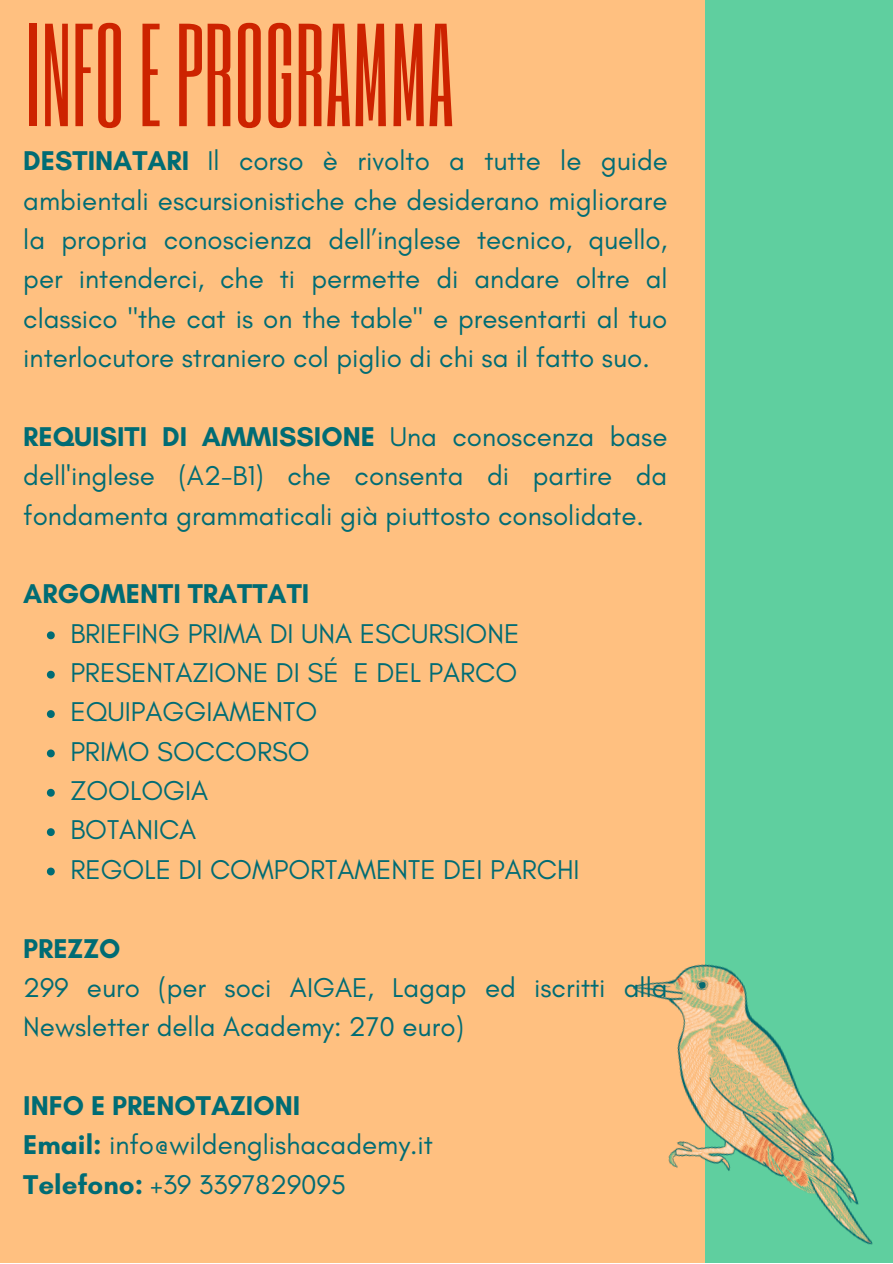
<style>
.page{position:relative;width:893px;height:1264px;background:#fff}
.page>*{position:absolute;margin:0;border:0;box-sizing:border-box;transform-origin:0 0}
.t1{font:121.35px "Six Caps";color:#cd2300}
.t2{font:27.6px/39.3px "Glacial Indifference";color:#006c74}
.t3{font:700 27.6px "Glacial Indifference";color:#006c74}
.s1{font-weight:700}
</style>
<div class="page">
<div style="left:0;top:0;width:892px;height:1262px;background:#ffc080"></div>
<div style="left:705px;top:0;width:187px;height:1262px;background:#5fcf9f"></div>
<img style="left:633px;top:964px;width:240px;height:281px">
<svg style="left:47px;top:631px;width:8px;height:8px"></svg>
<svg style="left:47px;top:670px;width:8px;height:8px"></svg>
<svg style="left:47px;top:710px;width:8px;height:8px"></svg>
<svg style="left:47px;top:749px;width:8px;height:8px"></svg>
<svg style="left:47px;top:788px;width:8px;height:8px"></svg>
<svg style="left:47px;top:828px;width:8px;height:8px"></svg>
<svg style="left:47px;top:867px;width:8px;height:8px"></svg>
<h1 class="t1" style="left:24px;top:-8px;width:431px">INFO E PROGRAMMA</h1>
<p class="t2" style="left:23px;top:141px;width:646px;text-align:justify"><span class="s1">DESTINATARI</span> Il corso è rivolto a tutte le guide ambientali escursionistiche che desiderano migliorare la propria conoscienza dell’inglese tecnico, quello, per intenderci, che ti permette di andare oltre al classico "the cat is on the table" e presentarti al tuo interlocutore straniero col piglio di chi sa il fatto suo.</p>
<p class="t2" style="left:23px;top:416px;width:645px;text-align:justify"><span class="s1">REQUISITI DI AMMISSIONE</span> Una conoscenza base dell'inglese (A2-B1) che consenta di partire da fondamenta grammaticali già piuttosto consolidate.</p>
<p class="t3" style="left:23px;top:577px;width:287px">ARGOMENTI TRATTATI</p>
<p class="t2" style="left:70px;top:613px;width:511px">BRIEFING PRIMA DI UNA ESCURSIONE<br>PRESENTAZIONE DI SÉ E DEL PARCO<br>EQUIPAGGIAMENTO<br>PRIMO SOCCORSO<br>ZOOLOGIA<br>BOTANICA<br>REGOLE DI COMPORTAMENTE DEI PARCHI</p>
<p class="t3" style="left:23px;top:931px;width:99px">PREZZO</p>
<p class="t2" style="left:23px;top:967px;width:645px">299 euro (per soci AIGAE, Lagap ed iscritti alla<br>Newsletter della Academy: 270 euro)</p>
<p class="t2" style="left:23px;top:1085px;width:411px"><span class="s1">INFO E PRENOTAZIONI<br>Email:</span> info@wildenglishacademy.it<br><span class="s1">Telefono:</span> +39 3397829095</p>
</div>
